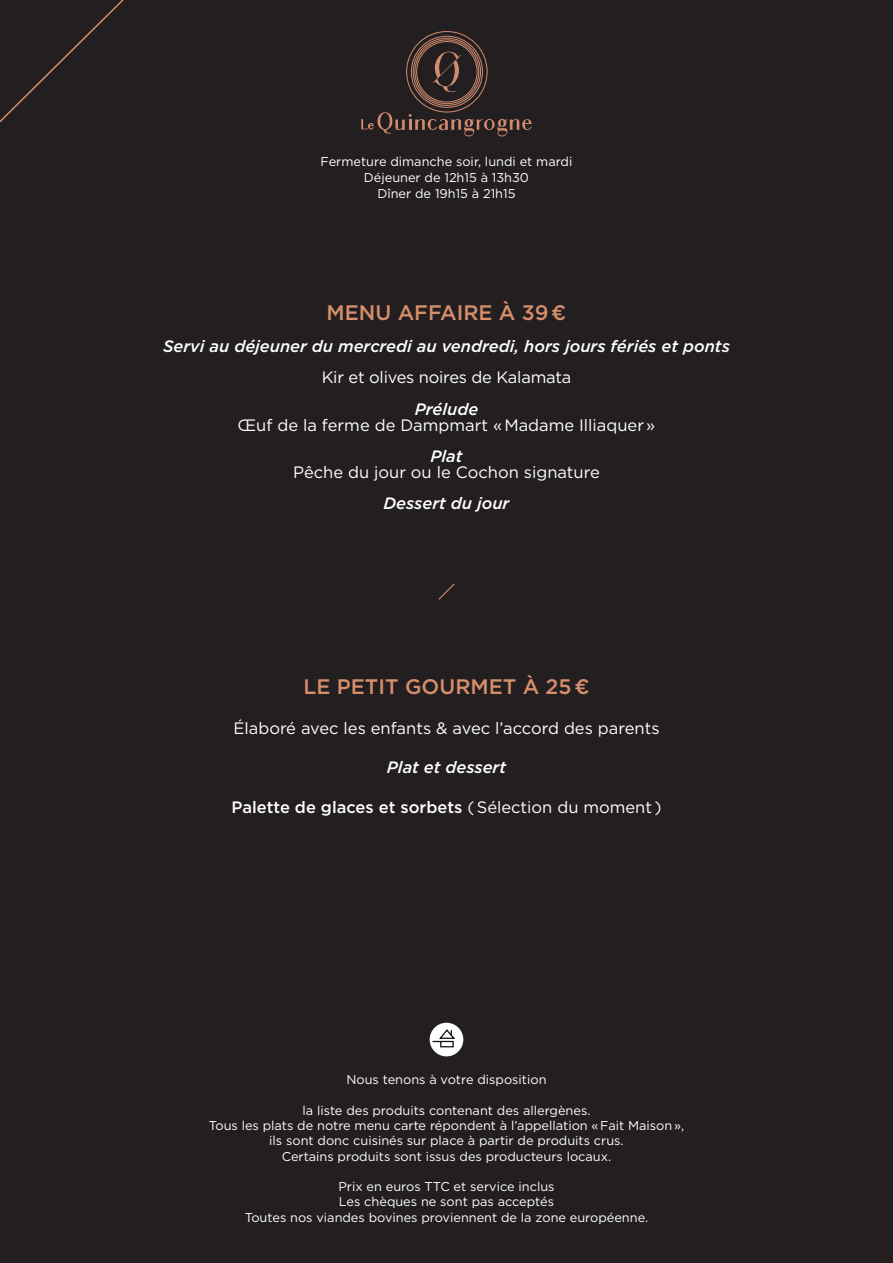
<style>
.page{position:relative;width:893px;height:1263px;background:#231f20}
.page>*{position:absolute;margin:0;border:0;box-sizing:border-box;transform-origin:0 0}
.t1{font:500 21px "Gotham";color:#d68e6b}
.t2{font:16.5px "Gotham";color:#fff}
.t3{font:italic 500 16.5px "Gotham";color:#fff}
.t4{font:500 16.5px "Gotham";color:#fff}
.t5{font:12.75px "Gotham";color:#fff}
.s1{font-weight:400}
</style>
<div class="page">
<div style="left:406px;top:31px;width:81px;height:81px;border:1px solid #d08c6f;border-radius:50%"></div>
<div style="left:416px;top:41px;width:61px;height:61px;border:1px solid #d08c6f;border-radius:50%"></div>
<div style="left:415px;top:40px;width:64px;height:64px;border:1px solid #d08c6f;border-radius:50%"></div>
<div style="left:411px;top:36px;width:72px;height:72px;border:1px solid #d08c6f;border-radius:50%"></div>
<div style="left:413px;top:38px;width:68px;height:68px;border:1px solid #d08c6f;border-radius:50%"></div>
<svg style="left:432px;top:52px;width:29px;height:41px"></svg>
<svg style="left:361px;top:112px;width:171px;height:24px;background:#43332e"></svg>
<div style="left:0;top:0;width:134px;height:125px;background:#231f20"></div>
<div style="left:430px;top:1023px;width:33px;height:33px;background:#fff;border-radius:50%"></div>
<svg style="left:431px;top:1028px;width:25px;height:20px"></svg>
<svg style="left:437px;top:582px;width:19px;height:19px"></svg>
<p class="t5" style="left:321px;top:154px;width:253px">Fermeture dimanche soir, lundi et mardi</p>
<p class="t5" style="left:364px;top:169px;width:167px">Déjeuner de 12h15 à 13h30</p>
<p class="t5" style="left:377px;top:186px;width:140px">Dîner de 19h15 à 21h15</p>
<p class="t1" style="left:327px;top:299px;width:241px">MENU AFFAIRE À 39 €</p>
<p class="t3" style="left:163px;top:335px;width:568px">Servi au déjeuner du mercredi au vendredi, hors jours fériés et ponts</p>
<p class="t2" style="left:322px;top:367px;width:251px">Kir et olives noires de Kalamata</p>
<p class="t3" style="left:415px;top:398px;width:65px">Prélude</p>
<p class="t2" style="left:238px;top:414px;width:419px">Œuf de la ferme de Dampmart « Madame Illiaquer »</p>
<p class="t3" style="left:430px;top:445px;width:34px">Plat</p>
<p class="t2" style="left:293px;top:461px;width:308px">Pêche du jour ou le Cochon signature</p>
<p class="t3" style="left:384px;top:493px;width:127px">Dessert du jour</p>
<p class="t1" style="left:303px;top:673px;width:287px">LE PETIT GOURMET À 25 €</p>
<p class="t2" style="left:233px;top:717px;width:428px">Élaboré avec les enfants &amp; avec l’accord des parents</p>
<p class="t3" style="left:387px;top:757px;width:121px">Plat et dessert</p>
<p class="t4" style="left:231px;top:796px;width:431px">Palette de glaces et sorbets <span class="s1">( Sélection du moment )</span></p>
<p class="t5" style="left:346px;top:1071px;width:202px">Nous tenons à votre disposition</p>
<p class="t5" style="left:302px;top:1102px;width:289px">la liste des produits contenant des allergènes.</p>
<p class="t5" style="left:209px;top:1117px;width:477px">Tous les plats de notre menu carte répondent à l’appellation « Fait Maison »,</p>
<p class="t5" style="left:269px;top:1132px;width:356px">ils sont donc cuisinés sur place à partir de produits crus.</p>
<p class="t5" style="left:282px;top:1148px;width:331px">Certains produits sont issus des producteurs locaux.</p>
<p class="t5" style="left:338px;top:1178px;width:218px">Prix en euros TTC et service inclus</p>
<p class="t5" style="left:339px;top:1194px;width:217px">Les chèques ne sont pas acceptés</p>
<p class="t5" style="left:245px;top:1209px;width:405px">Toutes nos viandes bovines proviennent de la zone européenne.</p>
</div>
